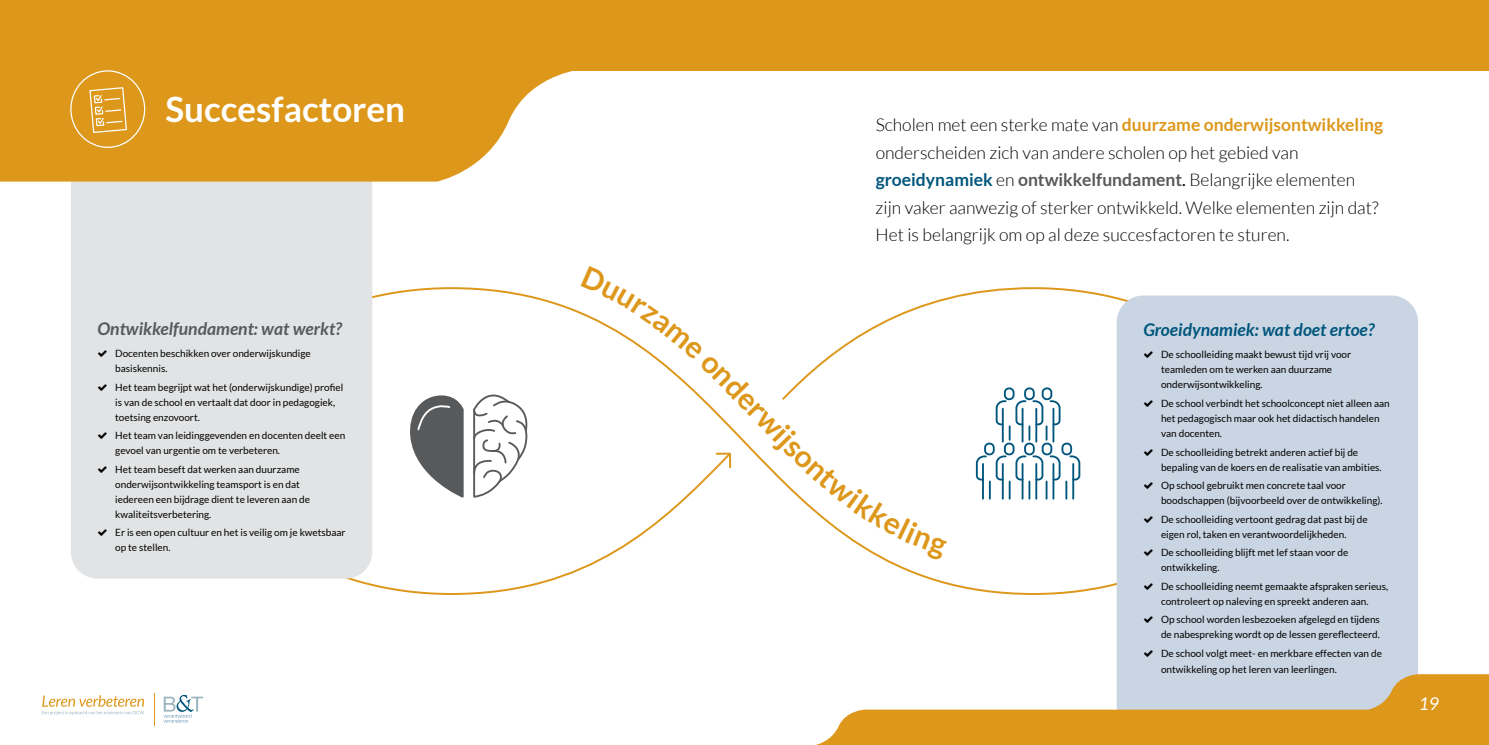
<style>
.page{position:relative;width:1489px;height:745px;background:#fff}
.page>*{position:absolute;margin:0;border:0;box-sizing:border-box;transform-origin:0 0}
.t1{font:700 35px "Lato";color:#fff}
.t2{font:700 30.12px "Lato";color:#dd971a}
.t3{font:300 17.5px/27.5px "Lato";color:#000}
.t4{font:italic 700 17.5px "Lato";color:#58595b}
.t5{font:italic 700 17.5px "Lato";color:#00567d}
.t6{font:italic 17.5px "Lato";color:#fff}
.t7{font:10px/15px "Lato";color:#000}
.s1{font-weight:700;color:#dd971a}
.s2{font-weight:700;color:#00567d}
.s3{font-weight:700;color:#58595b}
.s4{font-weight:400}
</style>
<div class="page">
<svg style="left:217px;top:287px;width:899px;height:308px"></svg>
<svg style="left:714px;top:451px;width:18px;height:18px"></svg>
<div style="left:1116px;top:295px;width:301px;height:378px;background:#c9d5e2"></div>
<div style="left:71px;top:109px;width:301px;height:469px;background:#e2e3e4;border-radius:27px"></div>
<svg style="left:819px;top:673px;width:669px;height:71px;fill:#dd971a"></svg>
<svg style="left:163px;top:694px;width:40px;height:28px"></svg>
<hr style="left:154px;top:693px;width:1px;height:32px;background:#dd971a">
<svg style="left:42px;top:695px;width:102px;height:19px"></svg>
<svg style="left:0;top:71px;width:572px;height:110px;background:#e1a335"></svg>
<div style="left:0;top:0;width:1488px;height:71px;background:#dd971a"></div>
<svg style="left:89px;top:86px;width:39px;height:48px;background:#e3aa45"></svg>
<div style="left:70px;top:70px;width:75px;height:78px;border:1px solid #fff;border-radius:50%"></div>
<svg style="left:407px;top:394px;width:57px;height:104px"></svg>
<svg style="left:472px;top:384px;width:58px;height:114px"></svg>
<div style="left:984px;top:442px;width:10px;height:13px;border:2px solid #00567d;border-radius:4px"></div>
<div style="left:1003px;top:442px;width:11px;height:13px;border:2px solid #00567d;border-radius:4px"></div>
<div style="left:1061px;top:442px;width:11px;height:13px;border:2px solid #00567d;border-radius:4px"></div>
<div style="left:1041px;top:442px;width:11px;height:13px;border:2px solid #00567d;border-radius:4px"></div>
<div style="left:1024px;top:442px;width:10px;height:13px;border:2px solid #00567d;border-radius:4px"></div>
<svg style="left:974px;top:454px;width:107px;height:44px"></svg>
<div style="left:1003px;top:387px;width:11px;height:13px;border:2px solid #00567d;border-radius:4px"></div>
<hr style="left:1001px;top:408px;width:2px;height:33px;background:#00567d">
<div style="left:1041px;top:387px;width:11px;height:13px;border:2px solid #00567d;border-radius:4px"></div>
<hr style="left:1052px;top:408px;width:2px;height:33px;background:#00567d">
<div style="left:1024px;top:387px;width:10px;height:13px;border:2px solid #00567d;border-radius:4px"></div>
<hr style="left:1021px;top:408px;width:2px;height:33px;background:#00567d">
<hr style="left:1035px;top:408px;width:2px;height:33px;background:#00567d">
<svg style="left:994px;top:399px;width:67px;height:40px"></svg>
<svg style="left:1143px;top:351px;width:9px;height:7px"></svg>
<svg style="left:1143px;top:400px;width:9px;height:6px"></svg>
<svg style="left:1143px;top:448px;width:9px;height:7px"></svg>
<svg style="left:1143px;top:482px;width:9px;height:6px"></svg>
<svg style="left:1143px;top:515px;width:9px;height:7px"></svg>
<svg style="left:1143px;top:549px;width:9px;height:7px"></svg>
<svg style="left:1143px;top:582px;width:9px;height:7px"></svg>
<svg style="left:1143px;top:616px;width:9px;height:7px"></svg>
<svg style="left:1143px;top:650px;width:9px;height:6px"></svg>
<svg style="left:581px;top:287px;width:151px;height:100px"></svg>
<svg style="left:772px;top:427px;width:175px;height:133px"></svg>
<h1 class="t1" style="left:165px;top:96px;width:241px">Succesfactoren</h1>
<h3 class="t4" style="left:97px;top:321px;width:246px">Ontwikkelfundament: wat werkt?</h3>
<p class="t7" style="left:115px;top:346px;width:197px">Docenten beschikken over onderwijskundige basiskennis.</p>
<p class="t7" style="left:115px;top:379px;width:229px">Het team begrijpt wat het (onderwijskundige) profiel is van de school en vertaalt dat door in pedagogiek, toetsing enzovoort.</p>
<p class="t7" style="left:115px;top:428px;width:231px">Het team van leidinggevenden en docenten deelt een gevoel van urgentie om te verbeteren.</p>
<p class="t7" style="left:115px;top:462px;width:196px">Het team beseft dat werken aan duurzame onderwijsontwikkeling teamsport is en dat iedereen een bijdrage dient te leveren aan de kwaliteitsverbetering.</p>
<p class="t7" style="left:115px;top:525px;width:232px">Er is een open cultuur en het is veilig om je kwetsbaar op te stellen.</p>
<h2 class="t2" style="left:738px;top:373px;width:79px;rotate:46deg">derwi</h2>
<p class="t3" style="left:875px;top:112px;width:509px">Scholen met een sterke mate van <span class="s1">duurzame onderwijsontwikkeling </span>onderscheiden zich van andere scholen op het gebied van<br><span class="s2">groei dynamiek</span> en <span class="s3">ontwikkelfundament</span><span class="s4">.</span> Belangrijke elementen zijn vaker aanwezig of sterker ontwikkeld. Welke elementen zijn dat?<br>Het is belangrijk om op al deze succesfactoren te sturen.</p>
<h3 class="t5" style="left:1143px;top:323px;width:233px">Groeidynamiek: wat doet ertoe?</h3>
<p class="t7" style="left:1160px;top:347px;width:192px">De schoolleiding maakt bewust tijd vrij voor teamleden om te werken aan duurzame onderwijsontwikkeling.</p>
<p class="t7" style="left:1160px;top:396px;width:230px">De school verbindt het schoolconcept niet alleen aan het pedagogisch maar ook het didactisch handelen van docenten.</p>
<p class="t7" style="left:1160px;top:445px;width:222px">De schoolleiding betrekt anderen actief bij de bepaling van de koers en de realisatie van ambities.</p>
<p class="t7" style="left:1160px;top:478px;width:223px">Op school gebruikt men concrete taal voor boodschappen (bijvoorbeeld over de ontwikkeling).</p>
<p class="t7" style="left:1160px;top:512px;width:208px">De schoolleiding vertoont gedrag dat past bij de eigen rol, taken en verantwoordelijkheden.</p>
<p class="t7" style="left:1160px;top:545px;width:189px">De schoolleiding blijft met lef staan voor de ontwikkeling.</p>
<p class="t7" style="left:1160px;top:579px;width:229px">De schoolleiding neemt gemaakte afspraken serieus, controleert op naleving en spreekt anderen aan.</p>
<p class="t7" style="left:1160px;top:612px;width:220px">Op school worden lesbezoeken afgelegd en tijdens de nabespreking wordt op de lessen gereflecteerd.</p>
<p class="t7" style="left:1160px;top:645px;width:222px;line-height:16.2px">De school volgt meet- en merkbare effecten van de ontwikkeling op het leren van leerlingen.</p>
<h3 class="t6" style="left:1418px;top:696px;width:22px">19</h3>
</div>
